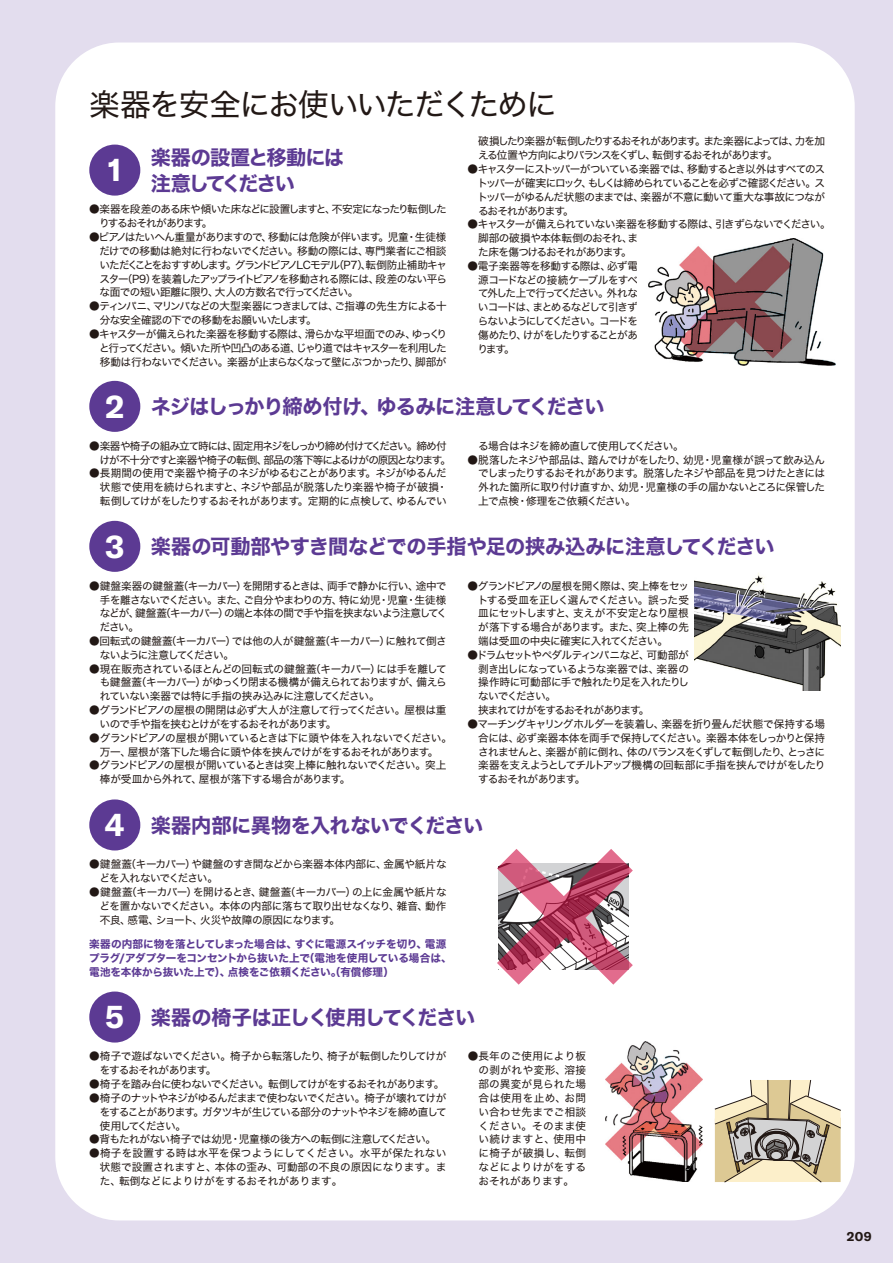
<style>
.page{position:relative;width:893px;height:1263px;background:#e3ddee}
.page>*{position:absolute;margin:0;border:0;box-sizing:border-box;transform-origin:0 0}
.t1{font:700 31.95px "GT America Y";color:#fff}
.t2{font:30.9px "Hira Kaku Std N W4";letter-spacing:-.05em;color:#221815}
.t3{font:20.25px "Hira Kaku Std N W7";letter-spacing:-.02em;color:#5c3a93}
.t4{font:20.25px "Hira Kaku Std N W7";letter-spacing:-.06em;color:#5c3a93}
.t5{font:20.25px "Hira Kaku Std N W7";letter-spacing:-.04em;color:#5c3a93}
.t6{font:20.25px/25.5px "Hira Kaku Std N W7";letter-spacing:-.09em;color:#5c3a93}
.t7{font:20.25px "Hira Kaku Std N W7";letter-spacing:-.065em;color:#5c3a93}
.t8{font:700 12.9px "GT America Y";color:#221815}
.t9{font:10.65px/13.8px "Hira Kaku Std N W4";letter-spacing:-.065em;color:#221815;text-align:justify}
.t10{font:10.65px/13.8px "Hira Kaku Std N W4";letter-spacing:-.09em;color:#221815}
.t11{font:10.65px/13.8px "Hira Kaku Std N W4";letter-spacing:-.045em;color:#221815}
.t12{font:10.65px/13.8px "Hira Kaku Std N W7";letter-spacing:-.015em;color:#5c3a93}
.t13{font:10.65px/13.8px "Hira Kaku Std N W4";letter-spacing:-.04em;color:#221815;text-align:center}
.t14{font:10.65px/13.8px "Hira Kaku Std N W4";letter-spacing:-.11em;color:#221815}
.t15{font:10.65px "Hira Kaku Std N W4";letter-spacing:-.085em;color:#221815}
.t16{font:10.65px "Hira Kaku Std N W4";letter-spacing:-.1em;color:#221815}
.s1{font-family:"GT America Y";font-weight:700;font-size:31.95px;color:#fff}
</style>
<div class="page">
<div style="left:55px;top:43px;width:800px;height:1177px;background:#fff;border-radius:64px"></div>
<div style="left:89px;top:145px;width:51px;height:51px;background:#5c3a93;border-radius:50%"></div>
<div style="left:89px;top:799px;width:51px;height:51px;background:#5c3a93;border-radius:50%"></div>
<img style="left:648px;top:238px;width:187px;height:128px">
<div style="left:89px;top:381px;width:51px;height:51px;background:#5c3a93;border-radius:50%"></div>
<img style="left:695px;top:573px;width:145px;height:117px">
<div style="left:89px;top:521px;width:51px;height:51px;background:#5c3a93;border-radius:50%"></div>
<div style="left:89px;top:991px;width:51px;height:51px;background:#5c3a93;border-radius:50%"></div>
<img style="left:605px;top:1042px;width:97px;height:140px">
<svg style="left:497px;top:849px;width:136px;height:136px"></svg>
<svg style="left:715px;top:1080px;width:126px;height:102px;background:#cabfa6"></svg>
<h2 class="t2" style="left:89px;top:81px;width:469px">楽器を安全にお使いいただくために</h2>
<h3 class="t6" style="left:151px;top:146px;width:195px">楽器の設置と移動には注意してください</h3>
<p class="t10" style="left:99px;top:203px;width:349px;text-indent:-10px">●楽器を段差のある床や傾いた床などに設置しますと、不安定になったり転倒したりするおそれがあります。</p>
<p class="t9" style="left:99px;top:230px;width:349px;text-indent:-10px">●ピアノはたいへん重量がありますので、移動には危険が伴います。児童・生徒様だけでの移動は絶対に行わないでください。移動の際には、専門業者にご相談いただくことをおすすめします。グランドピアノLCモデル（P7）、転倒防止補助キャスター（P9）を装着したアップライトピアノを移動される際には、段差のない平らな面での短い距離に限り、大人の方数名で行ってください。</p>
<p class="t9" style="left:100px;top:299px;width:348px;text-indent:-11px">●ティンパニ、マリンバなどの大型楽器につきましては、ご指導の先生方による十分な安全確認の下での移動をお願いいたします。</p>
<p class="t9" style="left:99px;top:327px;width:349px;text-indent:-10px">●キャスターが備えられた楽器を移動する際は、滑らかな平坦面でのみ、ゆっくりと行ってください。傾いた所や凹凸のある道、じゃり道ではキャスターを利用した移動は行わないでください。楽器が止まらなくなって壁にぶつかったり、脚部が</p>
<h1 class="t1" style="left:108px;top:150px;width:15px">1</h1>
<p class="t14" style="left:478px;top:134px;width:349px">破損したり楽器が転倒したりするおそれがあります。また楽器によっては、力を加える位置や方向によりバランスをくずし、転倒するおそれがあります。</p>
<p class="t9" style="left:477px;top:162px;width:349px;text-indent:-10px">●キャスターにストッパーがついている楽器では、移動するとき以外はすべてのストッパーが確実にロック、もしくは締められていることを必ずご確認ください。ストッパーがゆるんだ状態のままでは、楽器が不意に動いて重大な事故につながるおそれがあります。</p>
<p class="t9" style="left:478px;top:217px;width:354px;text-align:left;text-indent:-11px">●キャスターが備えられていない楽器を移動する際は、引きずらないでください。脚部の破損や本体転倒のおそれ、ま<br>た床を傷つけるおそれがあります。</p>
<p class="t9" style="left:478px;top:259px;width:162px;text-indent:-10px">●電子楽器等を移動する際は、必ず電源コードなどの接続ケーブルをすべて外した上で行ってください。外れないコードは、まとめるなどして引きずらないようにしてください。コードを傷めたり、けがをしたりすることがあります。</p>
<h3 class="t4" style="left:105px;top:391px;width:501px"><span class="s1">2</span> ネジはしっかり締め付け、ゆるみに注意してください</h3>
<p class="t10" style="left:100px;top:439px;width:353px;text-indent:-10px">●楽器や椅子の組み立て時には、固定用ネジをしっかり締め付けてください。締め付けが不十分ですと楽器や椅子の転倒、部品の落下等によるけがの原因となります。</p>
<p class="t9" style="left:100px;top:466px;width:349px;text-indent:-11px">●長期間の使用で楽器や椅子のネジがゆるむことがあります。ネジがゆるんだ状態で使用を続けられますと、ネジや部品が脱落したり楽器や椅子が破損・転倒してけがをしたりするおそれがあります。定期的に点検して、ゆるんでい</p>
<p class="t9" style="left:478px;top:439px;width:207px">る場合はネジを締め直して使用してください。</p>
<p class="t9" style="left:478px;top:453px;width:348px;text-indent:-11px">●脱落したネジや部品は、踏んでけがをしたり、幼児・児童様が誤って飲み込んでしまったりするおそれがあります。脱落したネジや部品を見つけたときには外れた箇所に取り付け直すか、幼児・児童様の手の届かないところに保管した上で点検・修理をご依頼ください。</p>
<h3 class="t3" style="left:105px;top:531px;width:671px"><span class="s1">3</span> 楽器の可動部やすき間などでの手指や足の挟み込みに注意してください</h3>
<p class="t9" style="left:100px;top:579px;width:349px;text-indent:-11px">●鍵盤楽器の鍵盤蓋（キーカバー）を開閉するときは、両手で静かに行い、途中で手を離さないでください。また、ご自分やまわりの方、特に幼児・児童・生徒様などが、鍵盤蓋（キーカバー）の端と本体の間で手や指を挟まないよう注意してください。</p>
<p class="t9" style="left:100px;top:634px;width:348px;text-indent:-11px">●回転式の鍵盤蓋（キーカバー）では他の人が鍵盤蓋（キーカバー）に触れて倒さないように注意してください。</p>
<p class="t9" style="left:100px;top:662px;width:349px;text-indent:-11px">●現在販売されているほとんどの回転式の鍵盤蓋（キーカバー）には手を離しても鍵盤蓋（キーカバー）がゆっくり閉まる機構が備えられておりますが、備えられていない楽器では特に手指の挟み込みに注意してください。</p>
<p class="t9" style="left:100px;top:703px;width:348px;text-indent:-10px">●グランドピアノの屋根の開閉は必ず大人が注意して行ってください。屋根は重いので手や指を挟むとけがをするおそれがあります。</p>
<p class="t13" style="left:89px;top:731px;width:364px">●グランドピアノの屋根が開いているときは下に頭や体を入れないでください。万一、屋根が落下した場合に頭や体を挟んでけがをするおそれがあります。</p>
<p class="t11" style="left:100px;top:758px;width:348px;text-indent:-11px">●グランドピアノの屋根が開いているときは突上棒に触れないでください。突上棒が受皿から外れて、屋根が落下する場合があります。</p>
<p class="t9" style="left:478px;top:579px;width:213px;text-indent:-10px">●グランドピアノの屋根を開く際は、突上棒をセットする受皿を正しく選んでください。誤った受皿にセットしますと、支えが不安定となり屋根が落下する場合があります。また、突上棒の先端は受皿の中央に確実に入れてください。</p>
<p class="t15" style="left:468px;top:647px;width:223px">●ドラムセットやペダルティンパニなど、可動部が</p>
<p class="t9" style="left:478px;top:662px;width:212px">剥き出しになっているような楽器では、楽器の</p>
<p class="t13" style="left:478px;top:675px;width:212px">操作時に可動部に手で触れたり足を入れたりし</p>
<p class="t14" style="left:478px;top:689px;width:79px">ないでください。</p>
<p class="t16" style="left:468px;top:702px;width:183px">　挟まれてけがをするおそれがあります。</p>
<p class="t9" style="left:478px;top:717px;width:349px;text-indent:-10px">●マーチングキャリングホルダーを装着し、楽器を折り畳んだ状態で保持する場合には、必ず楽器本体を両手で保持してください。楽器本体をしっかりと保持されませんと、楽器が前に倒れ、体のバランスをくずして転倒したり、とっさに楽器を支えようとしてチルトアップ機構の回転部に手指を挟んでけがをしたりするおそれがあります。</p>
<h3 class="t5" style="left:105px;top:809px;width:380px"><span class="s1">4</span> 楽器内部に異物を入れないでください</h3>
<p class="t11" style="left:100px;top:857px;width:349px;text-indent:-10px">●鍵盤蓋（キーカバー）や鍵盤のすき間などから楽器本体内部に、金属や紙片などを入れないでください。</p>
<p class="t9" style="left:100px;top:885px;width:349px;text-indent:-10px">●鍵盤蓋（キーカバー）を開けるとき、鍵盤蓋（キーカバー）の上に金属や紙片などを置かないでください。本体の内部に落ちて取り出せなくなり、雑音、動作不良、感電、ショート、火災や故障の原因になります。</p>
<p class="t12" style="left:89px;top:938px;width:364px">楽器の内部に物を落としてしまった場合は、すぐに電源スイッチを切り、電源プラグ/アダプターをコンセントから抜いた上で（電池を使用している場合は、電池を本体から抜いた上で）、点検をご依頼ください。（有償修理）</p>
<h3 class="t7" style="left:105px;top:1001px;width:372px"><span class="s1">5</span> 楽器の椅子は正しく使用してください</h3>
<p class="t9" style="left:100px;top:1049px;width:348px;text-indent:-11px">●椅子で遊ばないでください。椅子から転落したり、椅子が転倒したりしてけがをするおそれがあります。</p>
<p class="t9" style="left:89px;top:1077px;width:357px">●椅子を踏み台に使わないでください。転倒してけがをするおそれがあります。</p>
<p class="t9" style="left:100px;top:1091px;width:348px;text-indent:-11px">●椅子のナットやネジがゆるんだままで使わないでください。椅子が壊れてけがをすることがあります。ガタツキが生じている部分のナットやネジを締め直して使用してください。</p>
<p class="t9" style="left:89px;top:1132px;width:349px">●背もたれがない椅子では幼児・児童様の後方への転倒に注意してください。</p>
<p class="t9" style="left:100px;top:1146px;width:348px;text-indent:-11px">●椅子を設置する時は水平を保つようにしてください。水平が保たれない状態で設置されますと、本体の歪み、可動部の不良の原因になります。また、転倒などによりけがをするおそれがあります。</p>
<p class="t9" style="left:478px;top:1049px;width:109px;text-indent:-11px">●長年のご使用により板の剥がれや変形、溶接部の異変が見られた場合は使用を止め、お問い合わせ先までご相談ください。そのまま使い続けますと、使用中に椅子が破損し、転倒などによりけがをするおそれがあります。</p>
<p class="t8" style="left:847px;top:1228px;width:27px">209</p>
</div>
